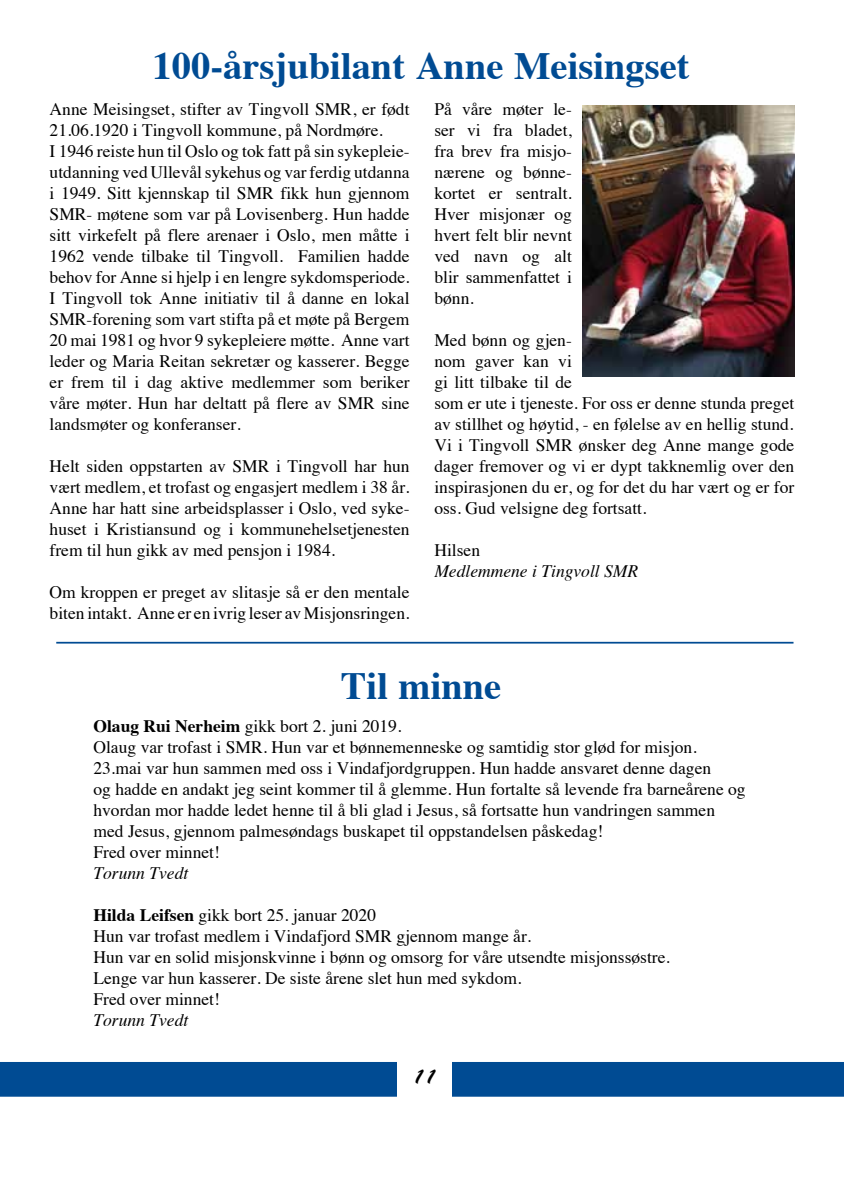
<style>
.page{position:relative;width:844px;height:1191px;background:#fff}
.page>*{position:absolute;margin:0;border:0;box-sizing:border-box;transform-origin:0 0}
.t1{font:700 38.5px "Times";color:#004b93}
.t2{font:21px "Brush Script Std";color:#000}
.t3{font:17.5px/21px "Times";color:#000}
.t4{font:italic 17.5px "Times";color:#000}
.s1{font-weight:700}
</style>
<div class="page">
<div style="left:0;top:1062px;width:843px;height:34px;background:#004b93"></div>
<div style="left:397px;top:1042px;width:54px;height:67px;background:#fff"></div>
<hr style="left:56px;top:642px;width:737px;height:1px;background:#004b93">
<img style="left:582px;top:106px;width:212px;height:270px">
<h1 class="t1" style="left:152px;top:29px;width:538px">100-årsjubilant Anne Meisingset</h1>
<p class="t3" style="left:50px;top:97px;width:361px">Anne Meisingset, stifter av Tingvoll SMR, er født 21.06.1920 i Tingvoll kommune, på Nordmøre.<br>I 1946 reiste hun til Oslo og tok fatt på sin sykepleie&shy;utdanning ved Ullevål sykehus og var ferdig utdanna i 1949. Sitt kjennskap til SMR fikk hun gjennom SMR- møtene som var på Lovisenberg. Hun hadde sitt virkefelt på flere arenaer i Oslo, men måtte i 1962 vende tilbake til Tingvoll. Familien hadde behov for Anne si hjelp i en lengre sykdomsperiode.<br>I Tingvoll tok Anne initiativ til å danne en lokal SMR-forening som vart stifta på et møte på Bergem 20 mai 1981 og hvor 9 sykepleiere møtte. Anne vart leder og Maria Reitan sekretær og kasserer. Begge er frem til i dag aktive medlemmer som beriker våre møter. Hun har deltatt på flere av SMR sine landsmøter og konferanser.</p>
<p class="t3" style="left:50px;top:454px;width:361px;text-align:justify">Helt siden oppstarten av SMR i Tingvoll har hun vært medlem, et trofast og engasjert medlem i 38 år.<br>Anne har hatt sine arbeidsplasser i Oslo, ved syke&shy;huset i Kristiansund og i kommunehelsetjenesten frem til hun gikk av med pensjon i 1984.</p>
<p class="t3" style="left:50px;top:580px;width:361px">Om kroppen er preget av slitasje så er den mentale biten intakt. Anne er en ivrig leser av Misjonsringen.</p>
<p class="t3" style="left:434px;top:97px;width:139px;text-align:justify">På våre møter le&shy;ser vi fra bladet, fra brev fra misjo&shy;nærene og bønne&shy;kortet er sentralt.<br>Hver misjonær og hvert felt blir nevnt ved navn og alt blir sammenfattet i bønn.</p>
<p class="t3" style="left:434px;top:328px;width:361px">Med bønn og gjen-<br>nom gaver kan vi<br>gi litt tilbake til de<br>som er ute i tjeneste. For oss er denne stunda preget av stillhet og høytid, - en følelse av en hellig stund.<br>Vi i Tingvoll SMR ønsker deg Anne mange gode dager fremover og vi er dypt takknemlig over den inspirasjonen du er, og for det du har vært og er for oss. Gud velsigne deg fortsatt.</p>
<p class="t3" style="left:434px;top:538px;width:47px">Hilsen</p>
<p class="t4" style="left:434px;top:555px;width:205px">Medlemmene i Tingvoll SMR</p>
<h1 class="t1" style="left:341px;top:649px;width:162px">Til minne</h1>
<p class="t3" style="left:93px;top:713px;width:653px"><span class="s1">Olaug Rui Nerheim</span> gikk bort 2. juni 2019.<br>Olaug var trofast i SMR. Hun var et bønnemenneske og samtidig stor glød for misjon.<br>23.mai var hun sammen med oss i Vindafjordgruppen. Hun hadde ansvaret denne dagen<br>og hadde en andakt jeg seint kommer til å glemme. Hun fortalte så levende fra barneårene og hvordan mor hadde ledet henne til å bli glad i Jesus, så fortsatte hun vandringen sammen med Jesus, gjennom palmesøndags buskapet til oppstandelsen påskedag!<br>Fred over minnet!</p>
<p class="t4" style="left:93px;top:857px;width:96px">Torunn Tvedt</p>
<p class="t3" style="left:93px;top:902px;width:578px"><span class="s1">Hilda Leifsen</span> gikk bort 25. januar 2020<br>Hun var trofast medlem i Vindafjord SMR gjennom mange år.<br>Hun var en solid misjonskvinne i bønn og omsorg for våre utsendte misjonssøstre.<br>Lenge var hun kasserer. De siste årene slet hun med sykdom.<br>Fred over minnet!</p>
<p class="t4" style="left:93px;top:1004px;width:96px">Torunn Tvedt</p>
<p class="t2" style="left:412px;top:1064px;width:25px">11</p>
</div>
